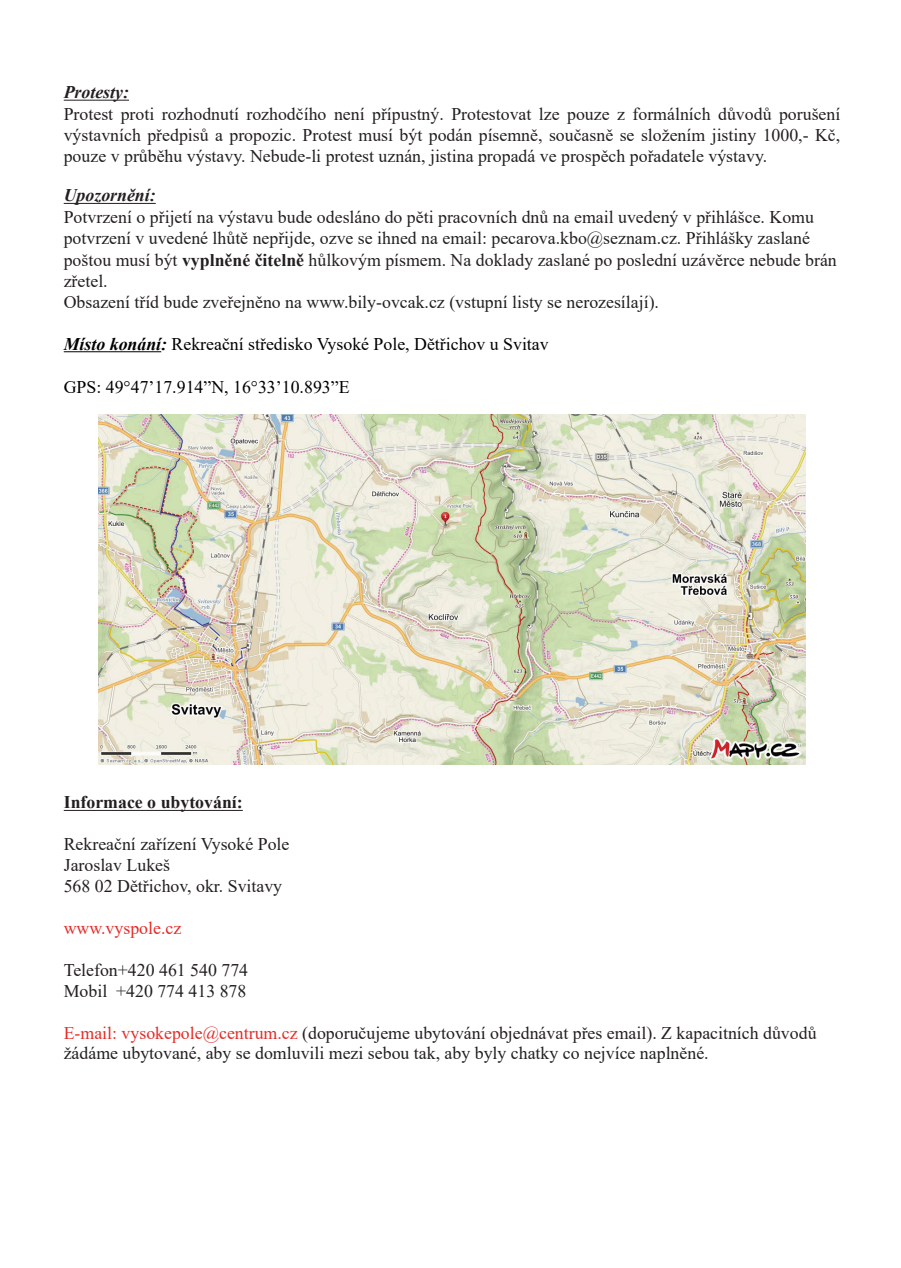
<style>
.page{position:relative;width:901px;height:1268px;background:#fff}
.page>*{position:absolute;margin:0;border:0;box-sizing:border-box;transform-origin:0 0}
.t1{font:17.85px/21.3px "Times New Roman";color:#231f20}
.t2{font:17.85px "Times New Roman";color:#000}
.t3{font:italic 700 17.85px "Times New Roman";color:#231f20}
.t4{font:700 17.85px "Times New Roman";color:#231f20}
.t5{font:17.85px "Times New Roman";color:#e62b27}
.s1{font-weight:700}
.s2{font-weight:700;font-style:italic}
.s3{color:#e62b27}
</style>
<div class="page">
<hr style="left:64px;top:100px;width:65px;height:1px;background:#231f20">
<hr style="left:64px;top:203px;width:92px;height:1px;background:#231f20">
<hr style="left:64px;top:351px;width:97px;height:1px;background:#000">
<hr style="left:64px;top:810px;width:179px;height:1px;background:#231f20">
<img style="left:99px;top:414px;width:706px;height:350px">
<p class="t3" style="left:64px;top:86px;width:67px">Protesty:</p>
<p class="t1" style="left:64px;top:105px;width:778px;text-align:justify">Protest proti rozhodnutí rozhodčího není přípustný. Protestovat lze pouze z formálních důvodů porušení výstavních předpisů a propozic. Protest musí být podán písemně, současně se složením jistiny 1000,- Kč, pouze v průběhu výstavy. Nebude-li protest uznán, jistina propadá ve prospěch pořadatele výstavy.</p>
<p class="t3" style="left:64px;top:189px;width:93px">Upozornění:</p>
<p class="t1" style="left:64px;top:208px;width:774px">Potvrzení o přĳetí na výstavu bude odesláno do pěti pracovních dnů na email uvedený v přihlášce. Komu potvrzení v uvedené lhůtě nepřĳde, ozve se ihned na email: pecarova.kbo@seznam.cz. Přihlášky zaslané poštou musí být <span class="s1">vyplněné čitelně</span> hůlkovým písmem. Na doklady zaslané po poslední uzávěrce nebude brán zřetel.<br>Obsazení tříd bude zveřejněno na www.bily-ovcak.cz (vstupní listy se nerozesílají).</p>
<p class="t2" style="left:64px;top:337px;width:486px"><span class="s2">Místo konání:</span> Rekreační středisko Vysoké Pole, Dětřichov u Svitav</p>
<p class="t2" style="left:64px;top:380px;width:287px">GPS: 49°47’17.914”N, 16°33’10.893”E</p>
<p class="t4" style="left:64px;top:796px;width:180px">Informace o ubytování:</p>
<p class="t1" style="left:64px;top:835px;width:227px;line-height:20.7px">Rekreační zařízení Vysoké Pole<br>Jaroslav Lukeš<br>568 02 Dětřichov, okr. Svitavy</p>
<p class="t5" style="left:64px;top:922px;width:119px">www.vyspole.cz</p>
<p class="t1" style="left:64px;top:961px;width:186px;line-height:20.7px">Telefon+420 461 540 774<br>Mobil +420 774 413 878</p>
<p class="t1" style="left:64px;top:1024px;width:754px;line-height:20.7px"><span class="s3">E-mail: vysokepole@centrum.cz</span> (doporučujeme ubytování objednávat přes email). Z kapacitních důvodů žádáme ubytované, aby se domluvili mezi sebou tak, aby byly chatky co nejvíce naplněné.</p>
</div>
